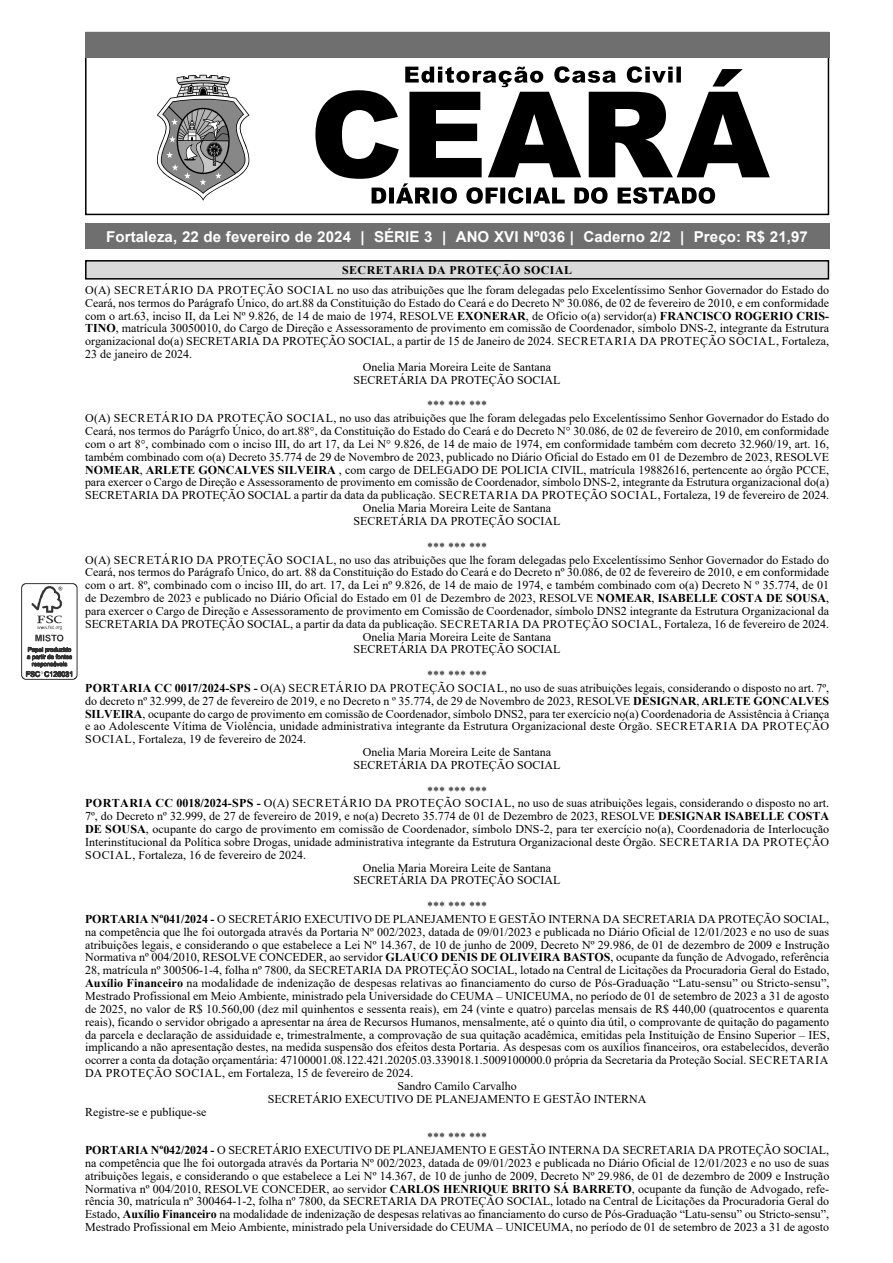
<style>
.page{position:relative;width:893px;height:1263px;background:#fff}
.page>*{position:absolute;margin:0;border:0;box-sizing:border-box;transform-origin:0 0}
.t1{font:700 15px "Arial";letter-spacing:.005em;color:#fff}
.t2{font:12px/12.9px "Times New Roman";color:#000;text-align:center}
.t3{font:700 11.85px "Times New Roman";letter-spacing:.045em;color:#000}
.s1{font-weight:700}
</style>
<div class="page">
<svg style="left:157px;top:75px;width:92px;height:126px"></svg>
<svg style="left:315px;top:69px;width:455px;height:110px"></svg>
<svg style="left:405px;top:66px;width:276px;height:21px"></svg>
<svg style="left:372px;top:183px;width:343px;height:21px"></svg>
<div style="left:85px;top:32px;width:744px;height:183px;border:2px solid #000"></div>
<div style="left:85px;top:32px;width:744px;height:25px;background:#6f6f6f"></div>
<div style="left:85px;top:224px;width:744px;height:25px;background:#6f6f6f"></div>
<svg style="left:21px;top:583px;width:56px;height:97px"></svg>
<div style="left:86px;top:261px;width:742px;height:18px;background:#dadada"></div>
<div style="left:85px;top:260px;width:744px;height:20px;border:2px solid #000"></div>
<p class="t1" style="left:106px;top:226px;width:703px">Fortaleza, 22 de fevereiro de 2024 | SÉRIE 3 | ANO XVI Nº036 | Caderno 2/2 | Preço: R$ 21,97</p>
<p class="t3" style="left:342px;top:261px;width:231px">SECRETARIA DA PROTEÇÃO SOCIAL</p>
<p class="t2" style="left:85px;top:283px;width:745px">O(A) SECRETÁRIO DA PROTEÇÃO SOCIAL no uso das atribuições que lhe foram delegadas pelo Excelentíssimo Senhor Governador do Estado do</p>
<p class="t2" style="left:85px;top:296px;width:746px">Ceará, nos termos do Parágrafo Único, do art.88 da Constituição do Estado do Ceará e do Decreto Nº 30.086, de 02 de fevereiro de 2010, e em conformidade</p>
<p class="t2" style="left:85px;top:309px;width:746px">com o art.63, inciso II, da Lei Nº 9.826, de 14 de maio de 1974, RESOLVE <span class="s1">EXONERAR</span>, de Ofício o(a) servidor(a) <span class="s1">FRANCISCO ROGERIO CRIS-</span></p>
<p class="t2" style="left:85px;top:322px;width:746px"><span class="s1">TINO</span>, matrícula 30050010, do Cargo de Direção e Assessoramento de provimento em comissão de Coordenador, símbolo DNS-2, integrante da Estrutura</p>
<p class="t2" style="left:85px;top:334px;width:746px">organizacional do(a) SECRETARIA DA PROTEÇÃO SOCIAL, a partir de 15 de Janeiro de 2024. SECRETARIA DA PROTEÇÃO SOCIAL, Fortaleza,</p>
<p class="t2" style="left:85px;top:347px;width:108px">23 de janeiro de 2024.</p>
<p class="t2" style="left:363px;top:360px;width:190px">Onelia Maria Moreira Leite de Santana</p>
<p class="t2" style="left:354px;top:373px;width:209px">SECRETÁRIA DA PROTEÇÃO SOCIAL</p>
<p class="t2" style="left:85px;top:399px;width:746px">*** *** ***<br>O(A) SECRETÁRIO DA PROTEÇÃO SOCIAL, no uso das atribuições que lhe foram delegadas pelo Excelentíssimo Senhor Governador do Estado do Ceará, nos termos do Parágrfo Único, do art.88°, da Constituição do Estado do Ceará e do Decreto N° 30.086, de 02 de fevereiro de 2010, em conformidade com o art 8°, combinado com o inciso III, do art 17, da Lei N° 9.826, de 14 de maio de 1974, em conformidade também com decreto 32.960/19, art. 16, também combinado com o(a) Decreto 35.774 de 29 de Novembro de 2023, publicado no Diário Oficial do Estado em 01 de Dezembro de 2023, RESOLVE <span class="s1">NOMEAR</span>, <span class="s1">ARLETE GONCALVES SILVEIRA</span> , com cargo de DELEGADO DE POLICIA CIVIL, matrícula 19882616, pertencente ao órgão PCCE, para exercer o Cargo de Direção e Assessoramento de provimento em comissão de Coordenador, símbolo DNS-2, integrante da Estrutura organizacional do(a)<br>SECRETARIA DA PROTEÇÃO SOCIAL a partir da data da publicação. SECRETARIA DA PROTEÇÃO SOCIAL, Fortaleza, 19 de fevereiro de 2024.<br>Onelia Maria Moreira Leite de Santana<br>SECRETÁRIA DA PROTEÇÃO SOCIAL</p>
<p class="t2" style="left:85px;top:540px;width:746px">*** *** ***<br>O(A) SECRETÁRIO DA PROTEÇÃO SOCIAL, no uso das atribuições que lhe foram delegadas pelo Excelentíssimo Senhor Governador do Estado do Ceará, nos termos do Parágrafo Único, do art. 88 da Constituição do Estado do Ceará e do Decreto nº 30.086, de 02 de fevereiro de 2010, e em conformidade com o art. 8º, combinado com o inciso III, do art. 17, da Lei nº 9.826, de 14 de maio de 1974, e também combinado com o(a) Decreto N º 35.774, de 01 de Dezembro de 2023 e publicado no Diário Oficial do Estado em 01 de Dezembro de 2023, RESOLVE <span class="s1">NOMEAR</span>, <span class="s1">ISABELLE COSTA DE SOUSA</span>, para exercer o Cargo de Direção e Assessoramento de provimento em Comissão de Coordenador, símbolo DNS2 integrante da Estrutura Organizacional da SECRETARIA DA PROTEÇÃO SOCIAL, a partir da data da publicação. SECRETARIA DA PROTEÇÃO SOCIAL, Fortaleza, 16 de fevereiro de 2024.<br>Onelia Maria Moreira Leite de Santana<br>SECRETÁRIA DA PROTEÇÃO SOCIAL</p>
<p class="t2" style="left:427px;top:668px;width:61px">*** *** ***</p>
<p class="t2" style="left:85px;top:681px;width:745px"><span class="s1">PORTARIA CC 0017/2024-SPS -</span> O(A) SECRETÁRIO DA PROTEÇÃO SOCIAL, no uso de suas atribuições legais, considerando o disposto no art. 7º,</p>
<p class="t2" style="left:85px;top:694px;width:746px">do decreto nº 32.999, de 27 de fevereiro de 2019, e no Decreto n º 35.774, de 29 de Novembro de 2023, RESOLVE <span class="s1">DESIGNAR</span>, <span class="s1">ARLETE GONCALVES</span></p>
<p class="t2" style="left:85px;top:707px;width:746px"><span class="s1">SILVEIRA</span>, ocupante do cargo de provimento em comissão de Coordenador, símbolo DNS2, para ter exercício no(a) Coordenadoria de Assistência à Criança</p>
<p class="t2" style="left:85px;top:719px;width:746px">e ao Adolescente Vítima de Violência, unidade administrativa integrante da Estrutura Organizacional deste Órgão. SECRETARIA DA PROTEÇÃO</p>
<p class="t2" style="left:85px;top:732px;width:222px">SOCIAL, Fortaleza, 19 de fevereiro de 2024.</p>
<p class="t2" style="left:363px;top:745px;width:190px">Onelia Maria Moreira Leite de Santana</p>
<p class="t2" style="left:354px;top:758px;width:208px">SECRETÁRIA DA PROTEÇÃO SOCIAL</p>
<p class="t2" style="left:427px;top:784px;width:61px">*** *** ***</p>
<p class="t2" style="left:85px;top:796px;width:745px"><span class="s1">PORTARIA CC 0018/2024-SPS -</span> O(A) SECRETÁRIO DA PROTEÇÃO SOCIAL, no uso de suas atribuições legais, considerando o disposto no art.</p>
<p class="t2" style="left:85px;top:809px;width:746px">7º, do Decreto nº 32.999, de 27 de fevereiro de 2019, e no(a) Decreto 35.774 de 01 de Dezembro de 2023, RESOLVE <span class="s1">DESIGNAR ISABELLE COSTA</span></p>
<p class="t2" style="left:85px;top:822px;width:746px"><span class="s1">DE SOUSA</span>, ocupante do cargo de provimento em comissão de Coordenador, símbolo DNS-2, para ter exercício no(a), Coordenadoria de Interlocução</p>
<p class="t2" style="left:85px;top:835px;width:745px">Interinstitucional da Política sobre Drogas, unidade administrativa integrante da Estrutura Organizacional deste Órgão. SECRETARIA DA PROTEÇÃO</p>
<p class="t2" style="left:85px;top:848px;width:222px">SOCIAL, Fortaleza, 16 de fevereiro de 2024.</p>
<p class="t2" style="left:363px;top:861px;width:190px">Onelia Maria Moreira Leite de Santana</p>
<p class="t2" style="left:354px;top:874px;width:209px">SECRETÁRIA DA PROTEÇÃO SOCIAL</p>
<p class="t2" style="left:427px;top:899px;width:61px">*** *** ***</p>
<p class="t2" style="left:85px;top:912px;width:746px"><span class="s1">PORTARIA Nº041/2024 -</span> O SECRETÁRIO EXECUTIVO DE PLANEJAMENTO E GESTÃO INTERNA DA SECRETARIA DA PROTEÇÃO SOCIAL,</p>
<p class="t2" style="left:85px;top:925px;width:746px">na competência que lhe foi outorgada através da Portaria Nº 002/2023, datada de 09/01/2023 e publicada no Diário Oficial de 12/01/2023 e no uso de suas</p>
<p class="t2" style="left:85px;top:938px;width:746px">atribuições legais, e considerando o que estabelece a Lei Nº 14.367, de 10 de junho de 2009, Decreto Nº 29.986, de 01 de dezembro de 2009 e Instrução</p>
<p class="t2" style="left:85px;top:951px;width:746px">Normativa nº 004/2010, RESOLVE CONCEDER, ao servidor <span class="s1">GLAUCO DENIS DE OLIVEIRA BASTOS</span>, ocupante da função de Advogado, referência</p>
<p class="t2" style="left:85px;top:963px;width:746px">28, matrícula nº 300506-1-4, folha nº 7800, da SECRETARIA DA PROTEÇÃO SOCIAL, lotado na Central de Licitações da Procuradoria Geral do Estado,</p>
<p class="t2" style="left:85px;top:976px;width:746px"><span class="s1">Auxílio Financeiro</span> na modalidade de indenização de despesas relativas ao financiamento do curso de Pós-Graduação “Latu-sensu” ou Stricto-sensu”,</p>
<p class="t2" style="left:85px;top:989px;width:746px">Mestrado Profissional em Meio Ambiente, ministrado pela Universidade do CEUMA – UNICEUMA, no período de 01 de setembro de 2023 a 31 de agosto</p>
<p class="t2" style="left:85px;top:1002px;width:745px">de 2025, no valor de R$ 10.560,00 (dez mil quinhentos e sessenta reais), em 24 (vinte e quatro) parcelas mensais de R$ 440,00 (quatrocentos e quarenta</p>
<p class="t2" style="left:85px;top:1015px;width:746px">reais), ficando o servidor obrigado a apresentar na área de Recursos Humanos, mensalmente, até o quinto dia útil, o comprovante de quitação do pagamento</p>
<p class="t2" style="left:85px;top:1028px;width:746px">da parcela e declaração de assiduidade e, trimestralmente, a comprovação de sua quitação acadêmica, emitidas pela Instituição de Ensino Superior – IES,</p>
<p class="t2" style="left:85px;top:1040px;width:746px">implicando a não apresentação destes, na medida suspensão dos efeitos desta Portaria. As despesas com os auxílios financeiros, ora estabelecidos, deverão</p>
<p class="t2" style="left:85px;top:1053px;width:745px">ocorrer a conta da dotação orçamentária: 47100001.08.122.421.20205.03.339018.1.5009100000.0 própria da Secretaria da Proteção Social. SECRETARIA</p>
<p class="t2" style="left:85px;top:1066px;width:330px">DA PROTEÇÃO SOCIAL, em Fortaleza, 15 de fevereiro de 2024.</p>
<p class="t2" style="left:397px;top:1079px;width:121px">Sandro Camilo Carvalho</p>
<p class="t2" style="left:268px;top:1092px;width:380px">SECRETÁRIO EXECUTIVO DE PLANEJAMENTO E GESTÃO INTERNA</p>
<p class="t2" style="left:85px;top:1105px;width:123px">Registre-se e publique-se</p>
<p class="t2" style="left:85px;top:1130px;width:746px">*** *** ***<br><span class="s1">PORTARIA Nº042/2024 -</span> O SECRETÁRIO EXECUTIVO DE PLANEJAMENTO E GESTÃO INTERNA DA SECRETARIA DA PROTEÇÃO SOCIAL, na competência que lhe foi outorgada através da Portaria Nº 002/2023, datada de 09/01/2023 e publicada no Diário Oficial de 12/01/2023 e no uso de suas atribuições legais, e considerando o que estabelece a Lei Nº 14.367, de 10 de junho de 2009, Decreto Nº 29.986, de 01 de dezembro de 2009 e Instrução Normativa nº 004/2010, RESOLVE CONCEDER, ao servidor <span class="s1">CARLOS HENRIQUE BRITO SÁ BARRETO</span>, ocupante da função de Advogado, refe&shy;rência 30, matrícula nº 300464-1-2, folha nº 7800, da SECRETARIA DA PROTEÇÃO SOCIAL, lotado na Central de Licitações da Procuradoria Geral do Estado, <span class="s1">Auxílio Financeiro</span> na modalidade de indenização de despesas relativas ao financiamento do curso de Pós-Graduação “Latu-sensu” ou Stricto-sensu”, Mestrado Profissional em Meio Ambiente, ministrado pela Universidade do CEUMA – UNICEUMA, no período de 01 de setembro de 2023 a 31 de agosto</p>
</div>
